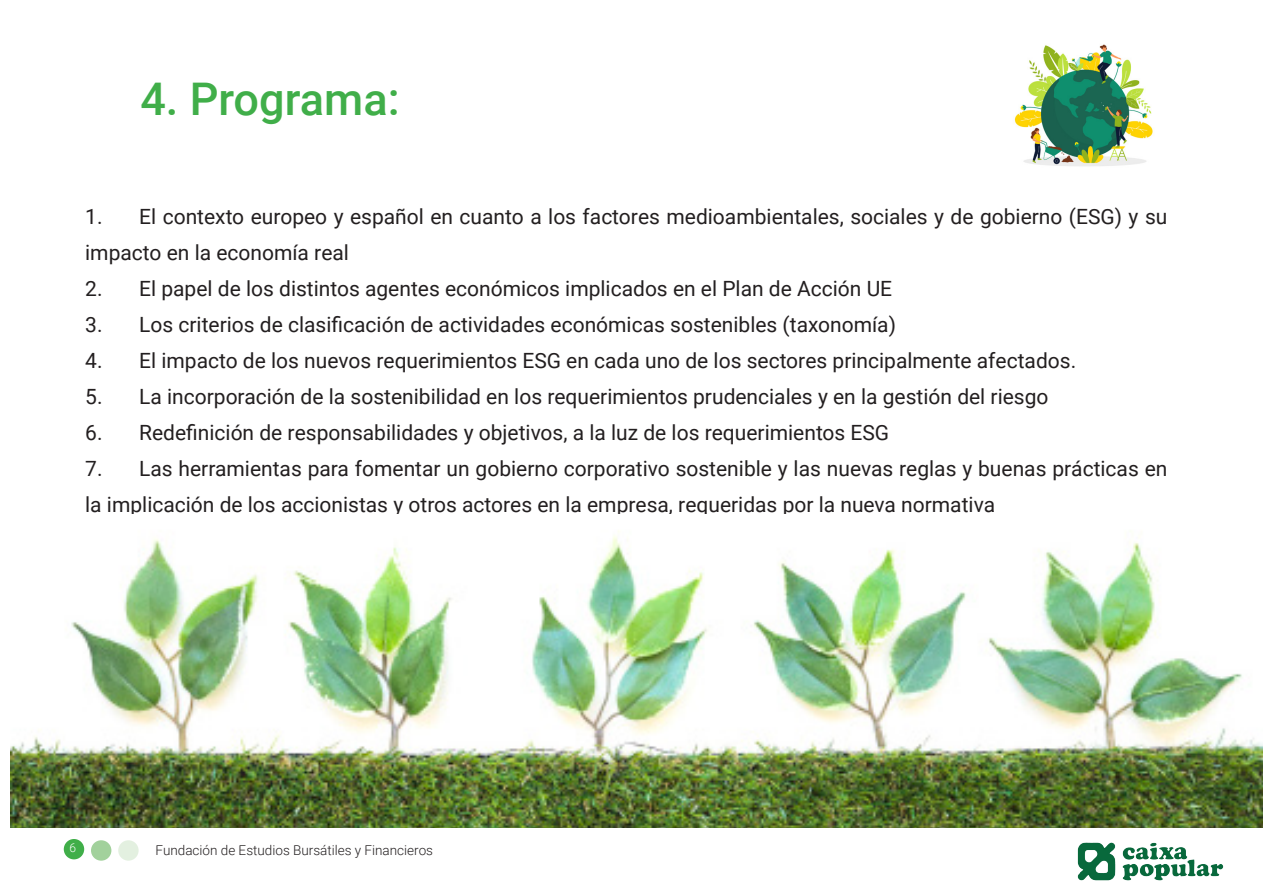
<style>
.page{position:relative;width:1263px;height:893px;background:#fff}
.page>*{position:absolute;margin:0;border:0;box-sizing:border-box;transform-origin:0 0}
.t1{font:500 45px "Roboto";color:#40ae49}
.t2{font:21px/36px "Roboto";color:#231f20}
.t3{font:300 13.5px "Roboto";color:#231f20}
.t4{font:300 12px "Roboto";color:#fff}
</style>
<div class="page">
<div style="left:64px;top:839px;width:20px;height:20px;background:#40ae49;border-radius:50%"></div>
<div style="left:91px;top:840px;width:20px;height:21px;background:#a2d19c;border-radius:50%"></div>
<div style="left:118px;top:840px;width:21px;height:21px;background:#e3f0e0;border-radius:50%"></div>
<img style="left:1014px;top:44px;width:139px;height:122px">
<img style="left:11px;top:531px;width:1252px;height:296px">
<img style="left:1054px;top:813px;width:192px;height:68px">
<p class="t1" style="left:140px;top:68px;width:261px">4. Programa:</p>
<p class="t2" style="left:85px;top:198px;width:1084px">1. El contexto europeo y español en cuanto a los factores medioambientales, sociales y de gobierno (ESG) y su impacto en la economía real</p>
<p class="t2" style="left:85px;top:270px;width:808px">2. El papel de los distintos agentes económicos implicados en el Plan de Acción UE</p>
<p class="t2" style="left:85px;top:306px;width:812px">3. Los criterios de clasificación de actividades económicas sostenibles (taxonomía)</p>
<p class="t2" style="left:85px;top:342px;width:992px">4. El impacto de los nuevos requerimientos ESG en cada uno de los sectores principalmente afectados.</p>
<p class="t2" style="left:85px;top:378px;width:965px">5. La incorporación de la sostenibilidad en los requerimientos prudenciales y en la gestión del riesgo</p>
<p class="t2" style="left:85px;top:414px;width:805px">6. Redefinición de responsabilidades y objetivos, a la luz de los requerimientos ESG</p>
<p class="t2" style="left:85px;top:450px;width:1084px">7. Las herramientas para fomentar un gobierno corporativo sostenible y las nuevas reglas y buenas prácticas en la implicación de los accionistas y otros actores en la empresa, requeridas por la nueva normativa</p>
<p class="t4" style="left:70px;top:839px;width:8px">6</p>
<p class="t3" style="left:156px;top:841px;width:279px">Fundación de Estudios Bursátiles y Financieros</p>
</div>
